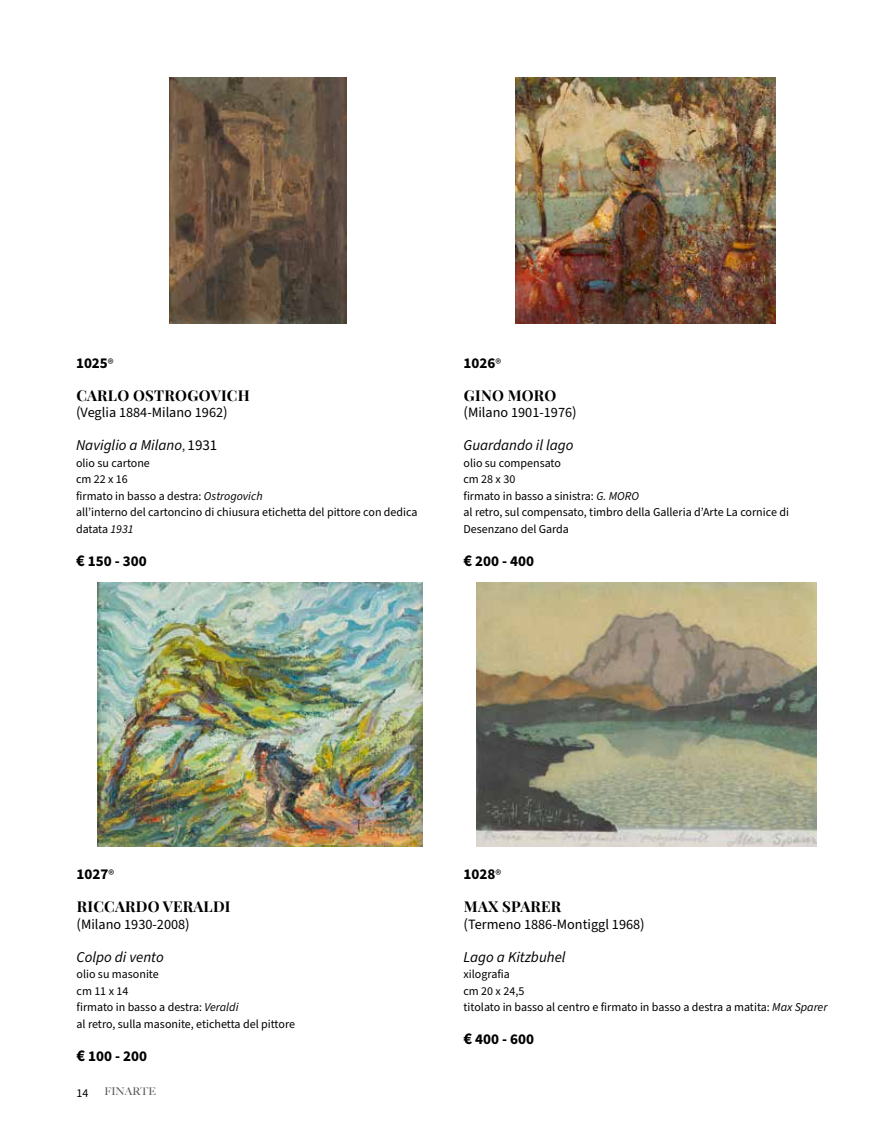
<style>
.page{position:relative;width:893px;height:1127px;background:#fff}
.page>*{position:absolute;margin:0;border:0;box-sizing:border-box;transform-origin:0 0}
.t1{font:italic 15px "Source Sans Pro";color:#000}
.t2{font:700 15px "Source Sans Pro";color:#000}
.t3{font:700 15px "Playfair Display";letter-spacing:.02em;color:#000}
.t4{font:14.25px "Source Sans Pro";color:#000}
.t5{font:12px/16.5px "Source Sans Pro";color:#000}
.t6{font:500 10.65px "Big Caslon";color:#58595b}
.s1{font-weight:400;font-size:13.5px}
.s2{font-size:15px}
.s3{font-style:normal;font-size:12px}
.s4{font-style:normal}
.s5{font-style:italic}
.s6{font-size:16.5px}
</style>
<div class="page">
<img style="left:170px;top:77px;width:177px;height:247px">
<img style="left:516px;top:77px;width:260px;height:247px">
<img style="left:98px;top:583px;width:325px;height:263px">
<img style="left:476px;top:583px;width:340px;height:263px">
<p class="t2" style="left:76px;top:352px;width:39px">1025<span class="s1">®</span></p>
<p class="t3" style="left:76px;top:383px;width:175px">CARLO OSTROGOVICH</p>
<p class="t4" style="left:76px;top:403px;width:153px"><span class="s2">(</span>Veglia 1884-Milano 1962<span class="s2">)</span></p>
<p class="t1" style="left:76px;top:435px;width:143px">Naviglio a Milano<span class="s3">,</span> <span class="s4">1931</span></p>
<p class="t5" style="left:76px;top:455px;width:343px">olio su cartone<br>cm 22 x 16<br>firmato in basso a destra: <span class="s5">Ostrogovich<br></span>all’interno del cartoncino di chiusura etichetta del pittore con dedica datata <span class="s5">1931</span></p>
<p class="t2" style="left:76px;top:550px;width:72px"><span class="s6">€</span> 150 - 300</p>
<p class="t2" style="left:463px;top:352px;width:39px">1026<span class="s1">®</span></p>
<p class="t3" style="left:464px;top:383px;width:94px">GINO MORO</p>
<p class="t4" style="left:463px;top:403px;width:115px"><span class="s2">(</span>Milano 1901-1976<span class="s2">)</span></p>
<p class="t1" style="left:463px;top:435px;width:112px">Guardando il lago</p>
<p class="t5" style="left:463px;top:455px;width:327px">olio su compensato<br>cm 28 x 30<br>firmato in basso a sinistra: <span class="s5">G. MORO<br></span>al retro, sul compensato, timbro della Galleria d’Arte La cornice di<br>Desenzano del Garda</p>
<p class="t2" style="left:463px;top:550px;width:72px"><span class="s6">€</span> 200 - 400</p>
<p class="t2" style="left:77px;top:864px;width:39px">1027<span class="s1">®</span></p>
<p class="t3" style="left:77px;top:895px;width:155px">RICCARDO VERALDI</p>
<p class="t4" style="left:77px;top:914px;width:115px"><span class="s2">(</span>Milano 1930-2008<span class="s2">)</span></p>
<p class="t1" style="left:77px;top:946px;width:89px">Colpo di vento</p>
<p class="t5" style="left:77px;top:966px;width:220px">olio su masonite<br>cm 11 x 14<br>firmato in basso a destra: <span class="s5">Veraldi<br></span>al retro, sulla masonite, etichetta del pittore</p>
<p class="t2" style="left:77px;top:1045px;width:72px"><span class="s6">€</span> 100 - 200</p>
<p class="t5" style="left:77px;top:1085px;width:13px">14</p>
<p class="t6" style="left:104px;top:1083px;width:53px">FINARTE</p>
<p class="t2" style="left:463px;top:864px;width:39px">1028<span class="s1">®</span></p>
<p class="t3" style="left:464px;top:895px;width:99px">MAX SPARER</p>
<p class="t4" style="left:463px;top:914px;width:183px"><span class="s2">(</span>Termeno 1886-Montiggl 1968<span class="s2">)</span></p>
<p class="t1" style="left:463px;top:946px;width:104px">Lago a Kitzbuhel</p>
<p class="t5" style="left:463px;top:966px;width:365px">xilografia<br>cm 20 x 24,5<br>titolato in basso al centro e firmato in basso a destra a matita: <span class="s5">Max Sparer</span></p>
<p class="t2" style="left:463px;top:1029px;width:72px"><span class="s6">€</span> 400 - 600</p>
</div>
